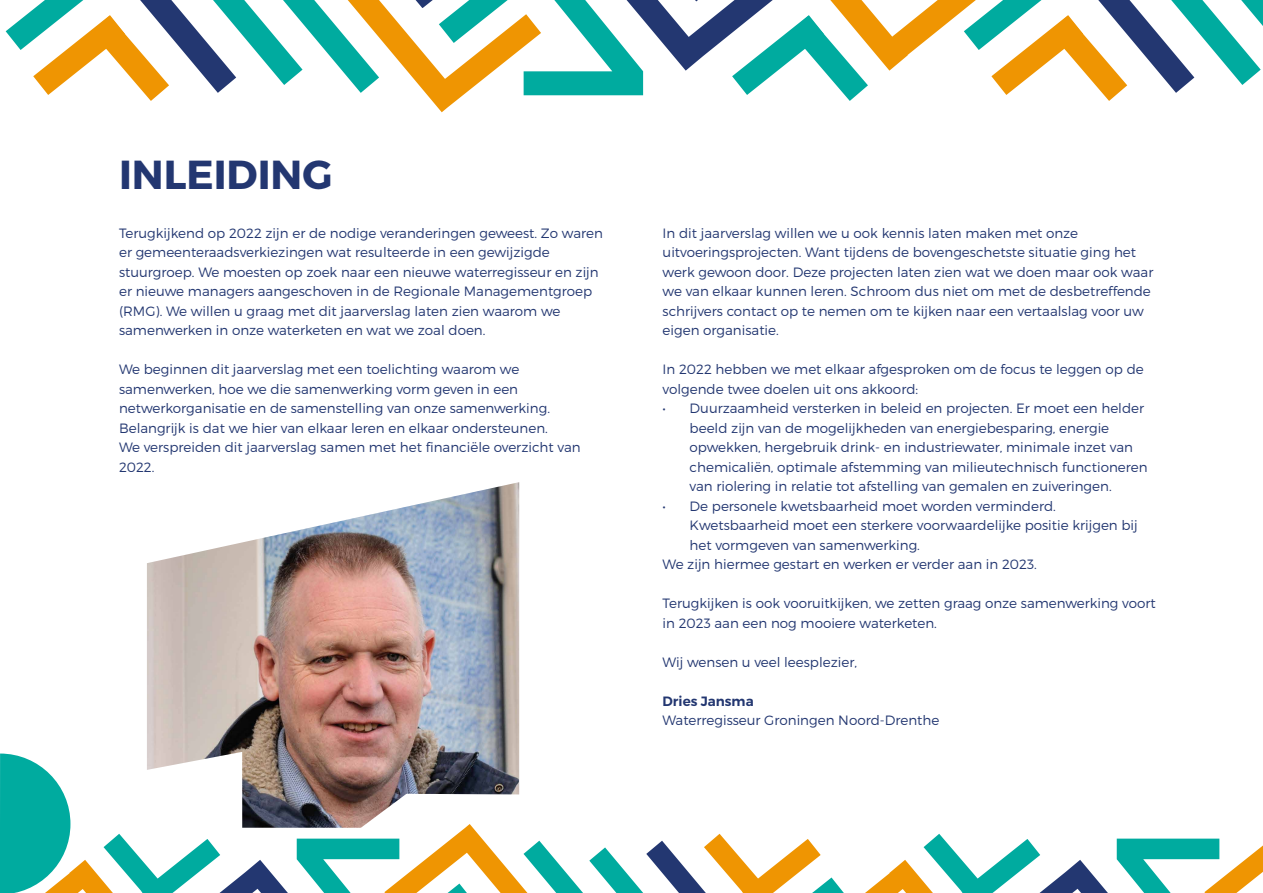
<style>
.page{position:relative;width:1263px;height:893px;background:#fff}
.page>*{position:absolute;margin:0;border:0;box-sizing:border-box;transform-origin:0 0}
.t1{font:700 40.5px "Montserrat";color:#233771}
.t2{font:300 13.5px/19.5px "Montserrat";color:#233771}
.t3{font:600 13.5px "Montserrat";color:#233771}
</style>
<div class="page">
<svg style="left:297px;top:828px;width:286px;height:65px"></svg>
<svg style="left:589px;top:834px;width:255px;height:59px"></svg>
<svg style="left:865px;top:834px;width:243px;height:59px"></svg>
<svg style="left:1117px;top:839px;width:145px;height:54px"></svg>
<svg style="left:6px;top:0;width:1256px;height:112px"></svg>
<svg style="left:0;top:753px;width:288px;height:140px"></svg>
<img style="left:147px;top:482px;width:372px;height:346px">
<hr style="left:1262px;top:0;width:1px;height:893px;background:#00ab9f">
<h1 class="t1" style="left:119px;top:150px;width:215px">INLEIDING</h1>
<p class="t2" style="left:119px;top:223px;width:485px">Terugkijkend op 2022 zijn er de nodige veranderingen geweest. Zo waren er gemeenteraadsverkiezingen wat resulteerde in een gewijzigde stuurgroep. We moesten op zoek naar een nieuwe waterregisseur en zijn er nieuwe managers aangeschoven in de Regionale Managementgroep (RMG). We willen u graag met dit jaarverslag laten zien waarom we samenwerken in onze waterketen en wat we zoal doen.</p>
<p class="t2" style="left:119px;top:359px;width:463px">We beginnen dit jaarverslag met een toelichting waarom we samenwerken, hoe we die samenwerking vorm geven in een netwerkorganisatie en de samenstelling van onze samenwerking.<br>Belangrijk is dat we hier van elkaar leren en elkaar ondersteunen.<br>We verspreiden dit jaarverslag samen met het financiële overzicht van 2022.</p>
<p class="t2" style="left:663px;top:223px;width:492px">In dit jaarverslag willen we u ook kennis laten maken met onze uitvoeringsprojecten. Want tijdens de bovengeschetste situatie ging het werk gewoon door. Deze projecten laten zien wat we doen maar ook waar we van elkaar kunnen leren. Schroom dus niet om met de desbetreffende schrijvers contact op te nemen om te kijken naar een vertaalslag voor uw eigen organisatie.</p>
<p class="t2" style="left:663px;top:360px;width:483px">In 2022 hebben we met elkaar afgesproken om de focus te leggen op de volgende twee doelen uit ons akkoord:</p>
<p class="t2" style="left:690px;top:399px;width:459px;text-indent:-27px">• Duurzaamheid versterken in beleid en projecten. Er moet een helder beeld zijn van de mogelijkheden van energiebesparing, energie opwekken, hergebruik drink- en industriewater, minimale inzet van chemicaliën, optimale afstemming van milieutechnisch functioneren van riolering in relatie tot afstelling van gemalen en zuiveringen.</p>
<p class="t2" style="left:663px;top:496px;width:395px">• De personele kwetsbaarheid moet worden verminderd.</p>
<p class="t2" style="left:690px;top:515px;width:450px">Kwetsbaarheid moet een sterkere voorwaardelijke positie krijgen bij</p>
<p class="t2" style="left:690px;top:535px;width:232px">het vormgeven van samenwerking.</p>
<p class="t2" style="left:663px;top:554px;width:376px">We zijn hiermee gestart en werken er verder aan in 2023.</p>
<p class="t2" style="left:663px;top:593px;width:495px">Terugkijken is ook vooruitkijken, we zetten graag onze samenwerking voort in 2023 aan een nog mooiere waterketen.</p>
<p class="t2" style="left:663px;top:652px;width:196px">Wij wensen u veel leesplezier,</p>
<p class="t3" style="left:663px;top:693px;width:93px">Dries Jansma</p>
<p class="t2" style="left:663px;top:710px;width:278px">Waterregisseur Groningen Noord-Drenthe</p>
</div>
